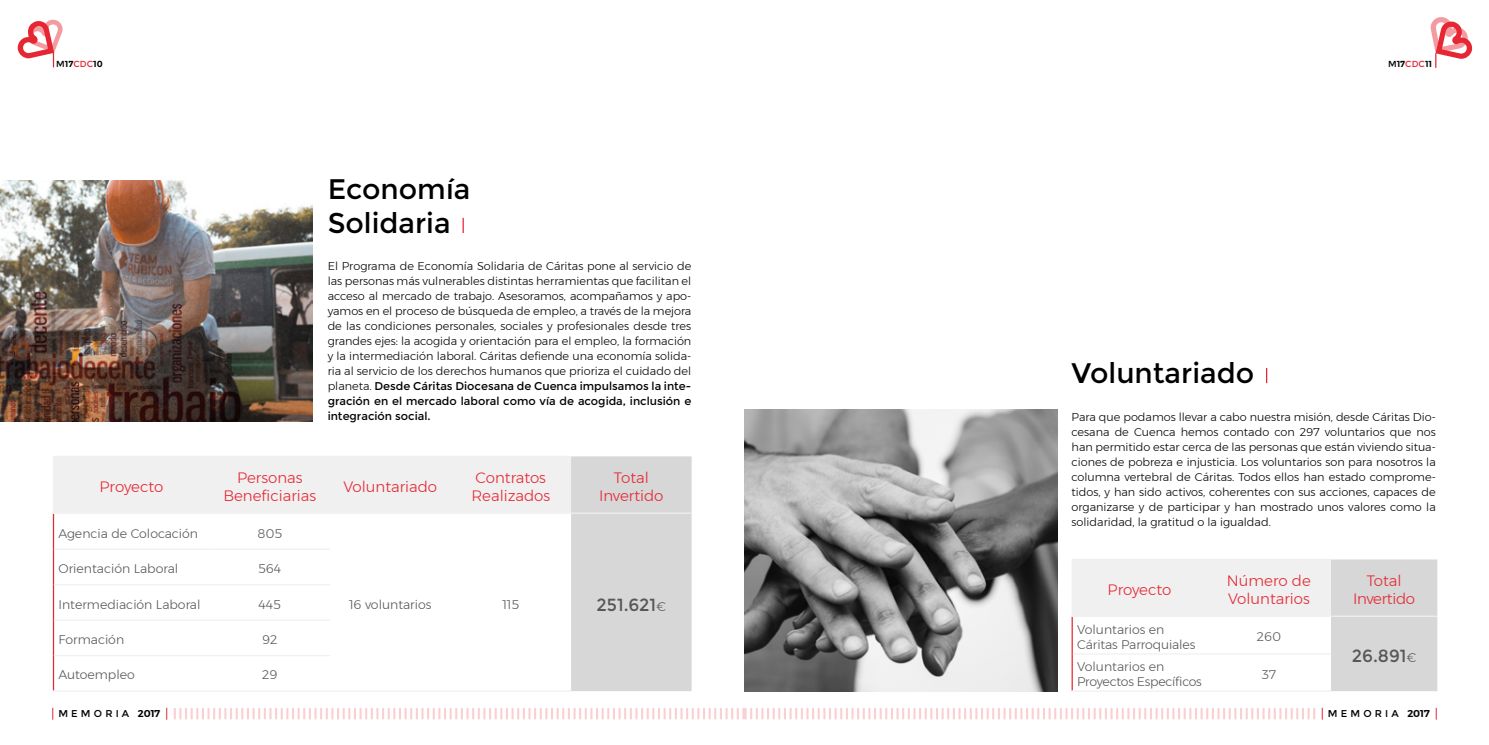
<style>
.page{position:relative;width:1489px;height:745px;background:#fff}
.page>*{position:absolute;margin:0;border:0;box-sizing:border-box;transform-origin:0 0}
.t1{font:28.25px/33.9px "Montserrat";color:#000}
.t2{font:17.5px "Montserrat";color:#575756}
.t3{font:300 15px/18px "Montserrat";color:#e62733;text-align:center}
.t4{font:300 15px/18px "Montserrat";letter-spacing:-.02em;color:#e62733;text-align:center}
.t5{font:300 12.5px/15px "Montserrat";color:#575756}
.t6{font:300 12.5px/15px "Montserrat";letter-spacing:-.02em;color:#575756}
.t7{font:300 11.25px/15px "Montserrat";color:#000;text-align:justify}
.t8{font:9.88px "Montserrat";letter-spacing:.32em;color:#000}
.t9{font:700 8.75px "Montserrat";color:#000}
.s1{font-weight:400}
.s2{font-weight:400;color:#e62733}
.s3{font-weight:300;font-size:12.5px}
.s4{font-weight:600}
</style>
<div class="page">
<svg style="left:1321px;top:707px;width:1px;height:12px"></svg>
<svg style="left:1435px;top:707px;width:1px;height:12px"></svg>
<svg style="left:53px;top:707px;width:1px;height:12px"></svg>
<svg style="left:166px;top:707px;width:1px;height:12px"></svg>
<svg style="left:174px;top:708px;width:1141px;height:10px"></svg>
<svg style="left:54px;top:456px;width:637px;height:234px"></svg>
<hr style="left:53px;top:513px;width:1px;height:36px;background:#e62733">
<hr style="left:53px;top:549px;width:1px;height:35px;background:#e62733">
<hr style="left:53px;top:584px;width:1px;height:35px;background:#e62733">
<hr style="left:53px;top:619px;width:1px;height:36px;background:#e62733">
<hr style="left:53px;top:655px;width:1px;height:35px;background:#e62733">
<hr style="left:53px;top:455px;width:156px;height:1px;background:#f0f0f0">
<hr style="left:53px;top:456px;width:1px;height:56px;background:#f0f0f0">
<hr style="left:209px;top:455px;width:121px;height:1px;background:#f0f0f0">
<hr style="left:209px;top:456px;width:1px;height:56px;background:#f0f0f0">
<hr style="left:330px;top:455px;width:120px;height:1px;background:#f0f0f0">
<hr style="left:329px;top:456px;width:1px;height:56px;background:#f0f0f0">
<hr style="left:450px;top:455px;width:121px;height:1px;background:#f0f0f0">
<hr style="left:450px;top:456px;width:1px;height:56px;background:#f0f0f0">
<hr style="left:53px;top:512px;width:156px;height:1px;background:#f0f0f0">
<hr style="left:209px;top:512px;width:121px;height:1px;background:#f0f0f0">
<hr style="left:330px;top:512px;width:120px;height:1px;background:#f0f0f0">
<hr style="left:450px;top:512px;width:121px;height:1px;background:#f0f0f0">
<hr style="left:571px;top:512px;width:120px;height:1px;background:#f0f0f0">
<hr style="left:54px;top:654px;width:155px;height:2px;background:#f0f0f0">
<hr style="left:209px;top:654px;width:121px;height:2px;background:#f0f0f0">
<hr style="left:53px;top:690px;width:156px;height:1px;background:#f0f0f0">
<hr style="left:209px;top:690px;width:121px;height:1px;background:#f0f0f0">
<hr style="left:330px;top:690px;width:120px;height:1px;background:#f0f0f0">
<hr style="left:450px;top:690px;width:121px;height:1px;background:#f0f0f0">
<hr style="left:54px;top:548px;width:155px;height:1px;background:#f0f0f0">
<hr style="left:209px;top:548px;width:121px;height:1px;background:#f0f0f0">
<hr style="left:54px;top:583px;width:155px;height:2px;background:#f0f0f0">
<hr style="left:209px;top:583px;width:121px;height:2px;background:#f0f0f0">
<hr style="left:54px;top:619px;width:155px;height:1px;background:#f0f0f0">
<hr style="left:209px;top:619px;width:121px;height:1px;background:#f0f0f0">
<img style="left:0;top:180px;width:313px;height:241px">
<img style="left:0;top:275px;width:275px;height:146px">
<svg style="left:462px;top:218px;width:2px;height:15px"></svg>
<img style="left:744px;top:409px;width:313px;height:282px">
<svg style="left:1266px;top:368px;width:1px;height:15px"></svg>
<svg style="left:1072px;top:559px;width:365px;height:131px"></svg>
<hr style="left:1071px;top:616px;width:1px;height:37px;background:#e62733">
<hr style="left:1071px;top:653px;width:1px;height:37px;background:#e62733">
<hr style="left:1071px;top:558px;width:135px;height:1px;background:#f0f0f0">
<hr style="left:1071px;top:559px;width:1px;height:56px;background:#f0f0f0">
<hr style="left:1206px;top:558px;width:124px;height:1px;background:#f0f0f0">
<hr style="left:1206px;top:559px;width:1px;height:56px;background:#f0f0f0">
<hr style="left:1071px;top:615px;width:135px;height:1px;background:#f0f0f0">
<hr style="left:1206px;top:615px;width:124px;height:1px;background:#f0f0f0">
<hr style="left:1330px;top:615px;width:107px;height:1px;background:#f0f0f0">
<hr style="left:1072px;top:653px;width:134px;height:1px;background:#f0f0f0">
<hr style="left:1206px;top:653px;width:124px;height:1px;background:#f0f0f0">
<hr style="left:1071px;top:690px;width:135px;height:1px;background:#f0f0f0">
<hr style="left:1206px;top:690px;width:124px;height:1px;background:#f0f0f0">
<svg style="left:1430px;top:17px;width:42px;height:51px"></svg>
<svg style="left:17px;top:19px;width:46px;height:48px"></svg>
<p class="t9" style="left:56px;top:59px;width:48px"><span class="s1">M</span>17<span class="s2">CDC</span>10</p>
<p class="t9" style="left:1387px;top:59px;width:45px"><span class="s1">M</span>17<span class="s2">CDC</span>11</p>
<h1 class="t1" style="left:328px;top:172px;width:144px">Economía<br>Solidaria</h1>
<p class="t7" style="left:328px;top:258px;width:365px">El Programa de Economía Solidaria de Cáritas pone al servicio de las personas más vulnerables distintas herramientas que facilitan el acceso al mercado de trabajo. Asesoramos, acompañamos y apo&shy;yamos en el proceso de búsqueda de empleo, a través de la mejora de las condiciones personales, sociales y profesionales desde tres grandes ejes: la acogida y orientación para el empleo, la formación y la intermediación laboral. Cáritas defiende una economía solida&shy;ria al servicio de los derechos humanos que prioriza el cuidado del planeta. <span class="s1">Desde Cáritas Diocesana de Cuenca impulsamos la inte&shy;gración en el mercado laboral como vía de acogida, inclusión e integración social.</span></p>
<h3 class="t3" style="left:100px;top:477px;width:65px">Proyecto</h3>
<h3 class="t3" style="left:223px;top:468px;width:94px">Personas<br>Beneficiarias</h3>
<h3 class="t3" style="left:343px;top:477px;width:95px">Voluntariado</h3>
<h3 class="t3" style="left:471px;top:468px;width:80px;text-align:left">Contratos<br>Realizados</h3>
<h3 class="t3" style="left:599px;top:468px;width:66px">Total<br>Invertido</h3>
<p class="t5" style="left:58px;top:525px;width:141px">Agencia de Colocación</p>
<p class="t5" style="left:257px;top:525px;width:26px">805</p>
<p class="t5" style="left:58px;top:560px;width:121px">Orientación Laboral</p>
<p class="t5" style="left:258px;top:560px;width:24px">564</p>
<p class="t5" style="left:58px;top:596px;width:143px">Intermediación Laboral</p>
<p class="t5" style="left:258px;top:596px;width:24px">445</p>
<p class="t5" style="left:58px;top:631px;width:67px">Formación</p>
<p class="t5" style="left:262px;top:631px;width:17px">92</p>
<p class="t5" style="left:58px;top:667px;width:78px">Autoempleo</p>
<p class="t5" style="left:262px;top:667px;width:17px">29</p>
<p class="t5" style="left:349px;top:596px;width:84px">16 voluntarios</p>
<p class="t5" style="left:502px;top:596px;width:18px">115</p>
<h2 class="t2" style="left:596px;top:594px;width:71px">251.621<span class="s3">€</span></h2>
<h1 class="t1" style="left:1071px;top:356px;width:184px">Voluntariado</h1>
<p class="t7" style="left:1071px;top:408px;width:366px">Para que podamos llevar a cabo nuestra misión, desde Cáritas Dio&shy;cesana de Cuenca hemos contado con 297 voluntarios que nos han permitido estar cerca de las personas que están viviendo situa&shy;ciones de pobreza e injusticia. Los voluntarios son para nosotros la columna vertebral de Cáritas. Todos ellos han estado comprome&shy;tidos, y han sido activos, coherentes con sus acciones, capaces de organizarse y de participar y han mostrado unos valores como la solidaridad, la gratitud o la igualdad.</p>
<h3 class="t3" style="left:1107px;top:580px;width:65px">Proyecto</h3>
<h3 class="t3" style="left:1226px;top:571px;width:85px;text-align:left">Número de<br>Voluntarios</h3>
<h3 class="t4" style="left:1352px;top:571px;width:63px">Total<br>Invertido</h3>
<p class="t5" style="left:1077px;top:621px;width:120px">Voluntarios en<br>Cáritas Parroquiales</p>
<p class="t5" style="left:1256px;top:629px;width:26px">260</p>
<h2 class="t2" style="left:1351px;top:645px;width:66px">26.891<span class="s3">€</span></h2>
<p class="t6" style="left:1077px;top:658px;width:126px">Voluntarios en<br>Proyectos Específicos</p>
<p class="t5" style="left:1261px;top:666px;width:16px">37</p>
<p class="t8" style="left:58px;top:707px;width:103px">MEMORIA <span class="s4">2017</span></p>
<p class="t8" style="left:1327px;top:707px;width:103px">MEMORIA <span class="s4">2017</span></p>
</div>
